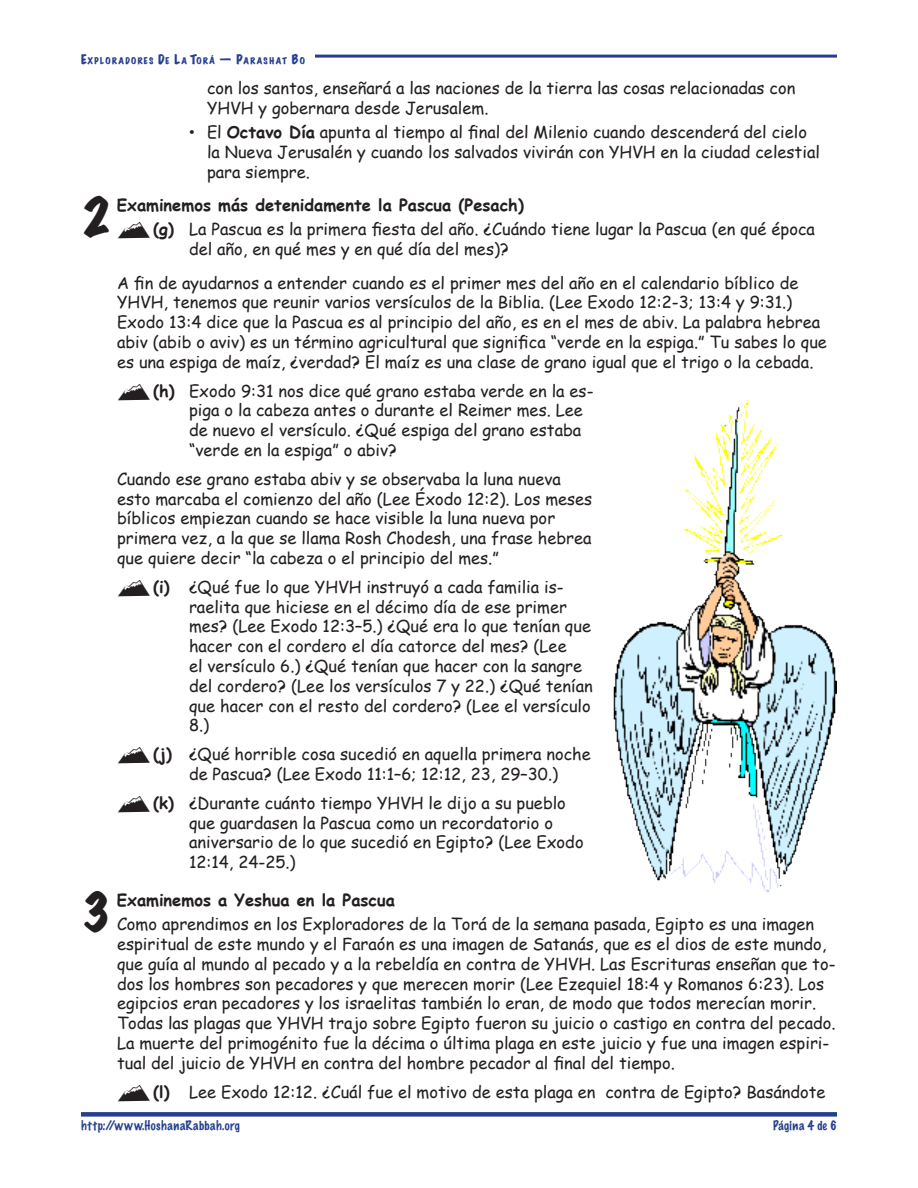
<style>
.page{position:relative;width:918px;height:1188px;background:#fff}
.page>*{position:absolute;margin:0;border:0;box-sizing:border-box;transform-origin:0 0}
.TE___hanging_indent{font:expanded 46.5px "Marker Felt";color:#231f20}
.TE_indent_left_2p{font:16.5px/19.8px "Comic Sans MS";color:#231f20}
.TE_Lists_MTN_dbat{font:16.5px/19.8px "Comic Sans MS";color:#231f20}
.TE_Lists_bullets__L{font:16.5px/19.8px "Comic Sans MS";color:#231f20}
.TE___hanging_indent-2{font:700 16.5px "Comic Sans MS";color:#231f20}
.t1{font:100 12px "Marker Felt";letter-spacing:.045em;color:#253f8e}
.t2{font:100 12px "Marker Felt";letter-spacing:.015em;color:#253f8e}
.t3{font:expanded 8.4px "Marker Felt";letter-spacing:.155em;color:#253f8e}
.s1{font-size:12px}
.s2{font-size:10.5px}
.s3{font-family:"Adobe Caslon Pro"}
.s4{font-weight:700}
.s5{font-family:"Outfitters"}
</style>
<div class="page">
<hr style="left:315px;top:55px;width:522px;height:3px;background:#253f8e">
<div style="left:81px;top:1112px;width:756px;height:5px;background:#253f8e"></div>
<img style="left:613px;top:399px;width:224px;height:494px">
<p class="t3" style="left:81px;top:54px;width:226px"><span class="s1">E</span>XPLORADORES <span class="s1">D</span>E <span class="s1">L</span>A <span class="s1">T</span>OR<span class="s2">Á</span> <span class="s1">— P</span>ARASHAT <span class="s1">B</span>O</p>
<p class="TE_Lists_bullets__L" style="left:207px;top:78px;width:590px">con los santos, enseñará a las naciones de la tierra las cosas relacionadas con<br>YHVH y gobernara desde Jerusalem.</p>
<p class="TE_Lists_bullets__L" style="left:207px;top:122px;width:614px;text-indent:-18px"><span class="s3">•</span> El <span class="s4">Octavo Día</span> apunta al tiempo al final del Milenio cuando descenderá del cielo la Nueva Jerusalén y cuando los salvados vivirán con YHVH en la ciudad celestial para siempre.</p>
<p class="TE___hanging_indent" style="left:81px;top:183px;width:32px">2</p>
<p class="TE___hanging_indent-2" style="left:117px;top:193px;width:408px">Examinemos más detenidamente la Pascua (Pesach)</p>
<p class="TE_Lists_MTN_dbat" style="left:189px;top:219px;width:627px;text-indent:-72px"><span class="s5">X</span><span class="s4">(g)</span> La Pascua es la primera fiesta del año. ¿Cuándo tiene lugar la Pascua (en qué época del año, en qué mes y en qué día del mes)?</p>
<p class="TE_indent_left_2p" style="left:117px;top:272px;width:711px">A fin de ayudarnos a entender cuando es el primer mes del año en el calendario bíblico de YHVH, tenemos que reunir varios versículos de la Biblia. (Lee Exodo 12:2-3; 13:4 y 9:31.)<br>Exodo 13:4 dice que la Pascua es al principio del año, es en el mes de abiv. La palabra hebrea abiv (abib o aviv) es un término agricultural que significa “verde en la espiga.” Tu sabes lo que es una espiga de maíz, ¿verdad? El maíz es una clase de grano igual que el trigo o la cebada.</p>
<p class="TE_Lists_MTN_dbat" style="left:189px;top:380px;width:406px;text-indent:-72px"><span class="s5">X</span><span class="s4">(h)</span> Exodo 9:31 nos dice qué grano estaba verde en la es&shy;piga o la cabeza antes o durante el Reimer mes. Lee de nuevo el versículo. ¿Qué espiga del grano estaba “verde en la espiga” o abiv?</p>
<p class="TE_indent_left_2p" style="left:117px;top:468px;width:477px">Cuando ese grano estaba abiv y se observaba la luna nueva esto marcaba el comienzo del año (Lee Éxodo 12:2). Los meses bíblicos empiezan cuando se hace visible la luna nueva por primera vez, a la que se llama Rosh Chodesh, una frase hebrea que quiere decir “la cabeza o el principio del mes.”</p>
<p class="TE_Lists_MTN_dbat" style="left:189px;top:576px;width:405px;text-indent:-72px"><span class="s5">X</span><span class="s4">(i)</span> ¿Qué fue lo que YHVH instruyó a cada familia is&shy;raelita que hiciese en el décimo día de ese primer mes? (Lee Exodo 12:3–5.) ¿Qué era lo que tenían que hacer con el cordero el día catorce del mes? (Lee<br>el versículo 6.) ¿Qué tenían que hacer con la sangre del cordero? (Lee los versículos 7 y 22.) ¿Qué tenían que hacer con el resto del cordero? (Lee el versículo 8.)</p>
<p class="TE_Lists_MTN_dbat" style="left:189px;top:744px;width:403px;text-indent:-72px"><span class="s5">X</span><span class="s4">(j)</span> ¿Qué horrible cosa sucedió en aquella primera noche de Pascua? (Lee Exodo 11:1–6; 12:12, 23, 29–30.)</p>
<p class="TE_Lists_MTN_dbat" style="left:189px;top:792px;width:396px;text-indent:-72px"><span class="s5">X</span><span class="s4">(k)</span> ¿Durante cuánto tiempo YHVH le dijo a su pueblo que guardasen la Pascua como un recordatorio o aniversario de lo que sucedió en Egipto? (Lee Exodo 12:14, 24-25.)</p>
<p class="TE___hanging_indent" style="left:81px;top:878px;width:32px">3</p>
<p class="TE___hanging_indent-2" style="left:117px;top:888px;width:279px">Examinemos a Yeshua en la Pascua</p>
<p class="TE_indent_left_2p" style="left:117px;top:914px;width:720px">Como aprendimos en los Exploradores de la Torá de la semana pasada, Egipto es una imagen espiritual de este mundo y el Faraón es una imagen de Satanás, que es el dios de este mundo, que guía al mundo al pecado y a la rebeldía en contra de YHVH. Las Escrituras enseñan que to&shy;dos los hombres son pecadores y que merecen morir (Lee Ezequiel 18:4 y Romanos 6:23). Los egipcios eran pecadores y los israelitas también lo eran, de modo que todos merecían morir.<br>Todas las plagas que YHVH trajo sobre Egipto fueron su juicio o castigo en contra del pecado.<br>La muerte del primogénito fue la décima o última plaga en este juicio y fue una imagen espiri&shy;tual del juicio de YHVH en contra del hombre pecador al final del tiempo.</p>
<p class="TE_Lists_MTN_dbat" style="left:117px;top:1081px;width:710px"><span class="s5">X</span><span class="s4">(l)</span> Lee Exodo 12:12. ¿Cuál fue el motivo de esta plaga en contra de Egipto? Basándote</p>
<p class="t1" style="left:81px;top:1117px;width:161px">http://www.HoshanaRabbah.org</p>
<p class="t2" style="left:773px;top:1117px;width:65px">Página 4 de 6</p>
</div>
